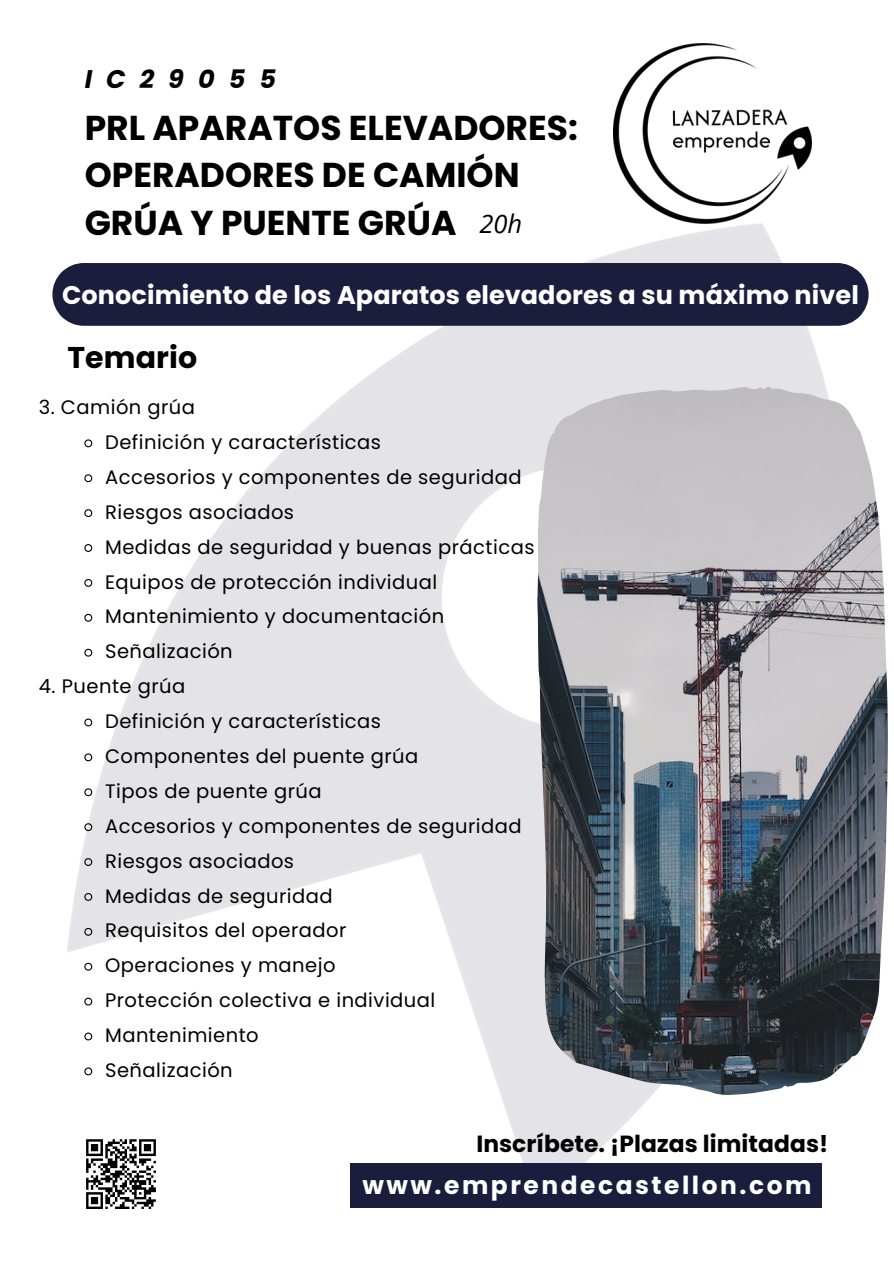
<style>
.page{position:relative;width:894px;height:1264px;background:#fff}
.page>*{position:absolute;margin:0;border:0;box-sizing:border-box;transform-origin:0 0}
.t1{font:700 34.5px/47.2px "Poppins";color:#000}
.t2{font:700 30px "Poppins";letter-spacing:.005em;color:#000}
.t3{font:700 25.5px "Poppins";letter-spacing:.005em;color:#fff}
.t4{font:italic 700 25.5px "Poppins";letter-spacing:.55em;color:#000}
.t5{font:italic 25.5px "Open Sans";color:#000}
.t6{font:700 24.9px "Poppins";letter-spacing:.1em;color:#fff}
.t7{font:700 23.4px "Poppins";letter-spacing:.005em;color:#000}
.t8{font:19.5px "Poppins";letter-spacing:.025em;color:#000}
</style>
<div class="page">
<img style="left:67px;top:223px;width:759px;height:981px">
<img style="left:613px;top:43px;width:198px;height:180px">
<div style="left:52px;top:263px;width:816px;height:63px;background:#1a1d3c"></div>
<img style="left:537px;top:386px;width:350px;height:708px">
<svg style="left:83px;top:438px;width:10px;height:10px"></svg>
<svg style="left:83px;top:473px;width:10px;height:10px"></svg>
<svg style="left:83px;top:508px;width:10px;height:10px"></svg>
<svg style="left:83px;top:543px;width:10px;height:10px"></svg>
<svg style="left:83px;top:578px;width:10px;height:9px"></svg>
<svg style="left:83px;top:613px;width:10px;height:9px"></svg>
<svg style="left:83px;top:648px;width:10px;height:9px"></svg>
<svg style="left:83px;top:717px;width:10px;height:10px"></svg>
<svg style="left:83px;top:752px;width:10px;height:10px"></svg>
<svg style="left:83px;top:787px;width:10px;height:10px"></svg>
<svg style="left:83px;top:822px;width:10px;height:10px"></svg>
<svg style="left:83px;top:857px;width:10px;height:9px"></svg>
<svg style="left:83px;top:892px;width:10px;height:9px"></svg>
<svg style="left:83px;top:927px;width:10px;height:9px"></svg>
<svg style="left:83px;top:961px;width:10px;height:10px"></svg>
<svg style="left:83px;top:996px;width:10px;height:10px"></svg>
<svg style="left:83px;top:1031px;width:10px;height:10px"></svg>
<svg style="left:83px;top:1066px;width:10px;height:10px"></svg>
<div style="left:81px;top:1134px;width:80px;height:79px;background:#fff"></div>
<svg style="left:86px;top:1139px;width:70px;height:70px"></svg>
<div style="left:350px;top:1163px;width:471px;height:45px;background:#1a1d3c"></div>
<p class="t4" style="left:85px;top:61px;width:193px">IC29055</p>
<p class="t1" style="left:85px;top:104px;width:494px">PRL APARATOS ELEVADORES:<br>OPERADORES DE CAMIÓN<br>GRÚA Y PUENTE GRÚA</p>
<p class="t5" style="left:479px;top:206px;width:44px">20h</p>
<h3 class="t3" style="left:62px;top:277px;width:798px">Conocimiento de los Aparatos elevadores a su máximo nivel</h3>
<p class="t2" style="left:67px;top:336px;width:131px">Temario</p>
<h5 class="t8" style="left:39px;top:393px;width:158px">3. Camión grúa</h5>
<p class="t8" style="left:105px;top:428px;width:277px">Definición y características</p>
<h2 class="t8" style="left:105px;top:463px;width:418px">Accesorios y componentes de seguridad</h2>
<h4 class="t8" style="left:105px;top:498px;width:190px">Riesgos asociados</h4>
<h4 class="t8" style="left:105px;top:533px;width:431px">Medidas de seguridad y buenas prácticas</h4>
<h4 class="t8" style="left:105px;top:568px;width:333px">Equipos de protección individual</h4>
<p class="t8" style="left:105px;top:603px;width:340px">Mantenimiento y documentación</p>
<p class="t8" style="left:105px;top:638px;width:129px">Señalización</p>
<p class="t8" style="left:39px;top:672px;width:148px">4. Puente grúa</p>
<p class="t8" style="left:105px;top:707px;width:277px">Definición y características</p>
<p class="t8" style="left:105px;top:742px;width:315px">Componentes del puente grúa</p>
<p class="t8" style="left:105px;top:777px;width:218px">Tipos de puente grúa</p>
<p class="t8" style="left:105px;top:812px;width:418px">Accesorios y componentes de seguridad</p>
<p class="t8" style="left:105px;top:847px;width:190px">Riesgos asociados</p>
<p class="t8" style="left:105px;top:882px;width:229px">Medidas de seguridad</p>
<p class="t8" style="left:105px;top:917px;width:242px">Requisitos del operador</p>
<p class="t8" style="left:105px;top:951px;width:232px">Operaciones y manejo</p>
<p class="t8" style="left:105px;top:986px;width:331px">Protección colectiva e individual</p>
<p class="t8" style="left:105px;top:1021px;width:155px">Mantenimiento</p>
<p class="t8" style="left:105px;top:1056px;width:129px">Señalización</p>
<h1 class="t7" style="left:476px;top:1127px;width:353px">Inscríbete. ¡Plazas limitadas!</h1>
<p class="t6" style="left:362px;top:1168px;width:450px">www.emprendecastellon.com</p>
</div>
